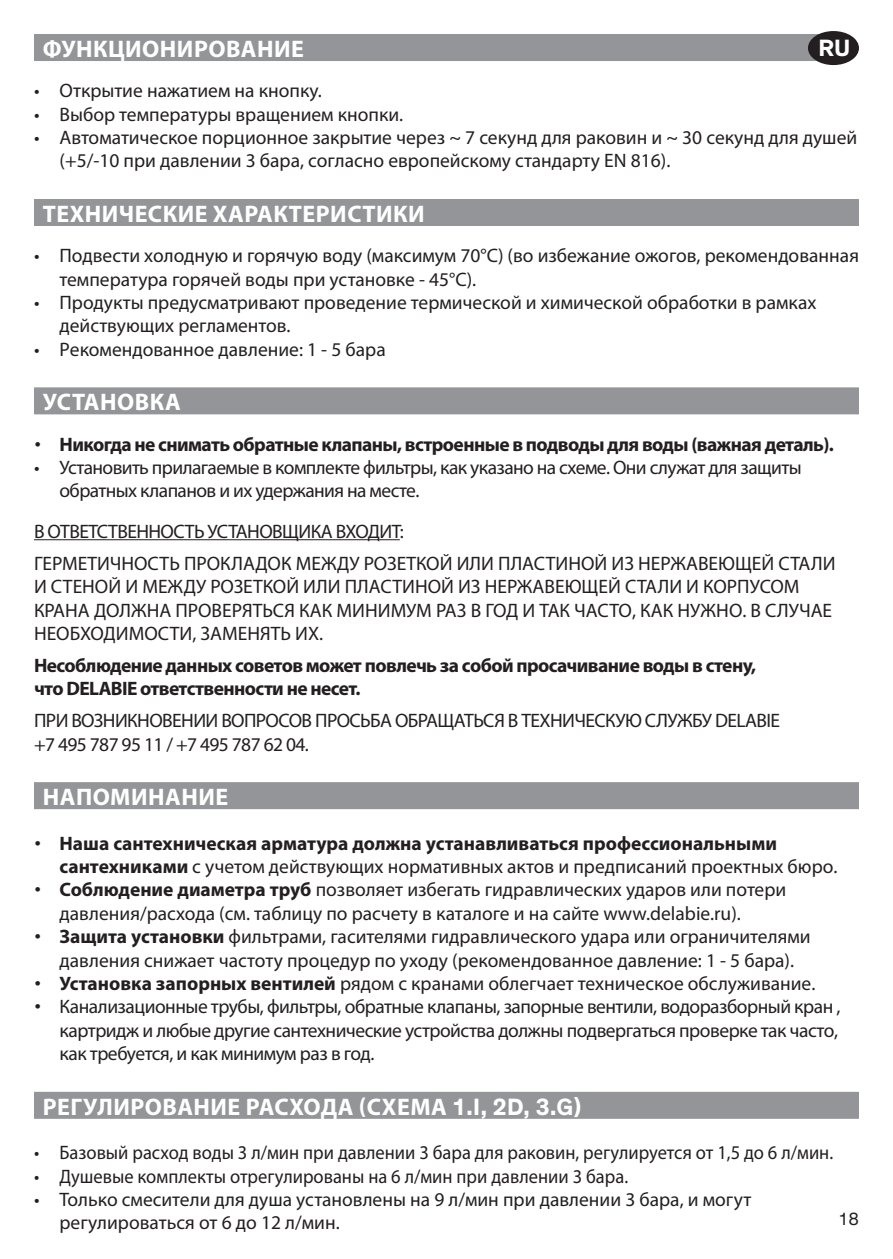
<style>
.page{position:relative;width:893px;height:1259px;background:#fff}
.page>*{position:absolute;margin:0;border:0;box-sizing:border-box;transform-origin:0 0}
.t1{font:700 24px "Myriad Pro";letter-spacing:.02em;color:#fff}
.t2{font:700 24px "Theinhardt";color:#fff}
.t3{font:19.5px/23.4px "Myriad Pro";color:#231f20}
.t4{font:19.5px/23.4px "Myriad Pro";letter-spacing:-.03em;color:#231f20}
.t5{font:19.5px/23.4px "Myriad Pro";letter-spacing:-.025em;color:#231f20}
.t6{font:700 19.5px/23.4px "Myriad Pro";letter-spacing:-.03em;color:#231f20}
.t7{font:700 19.5px/23.4px "Myriad Pro";color:#231f20}
.t8{font:19.5px "Myriad Pro";color:#231f20;scale:.95 1}
.t9{font:18px "Theinhardt";color:#231f20}
.s1{font-family:"Theinhardt";font-weight:300}
.s2{font-weight:400}
.s3{font-weight:700}
.s4{font-family:"Theinhardt"}
</style>
<div class="page">
<div style="left:34px;top:34px;width:808px;height:27px;background:#939598"></div>
<div style="left:34px;top:199px;width:825px;height:27px;background:#939598"></div>
<div style="left:34px;top:387px;width:825px;height:27px;background:#939598"></div>
<hr style="left:34px;top:539px;width:366px;height:1px;background:#231f20">
<div style="left:34px;top:782px;width:825px;height:27px;background:#939598"></div>
<div style="left:34px;top:1091px;width:825px;height:27px;background:#939598"></div>
<div style="left:808px;top:31px;width:51px;height:34px;background:#231f20;border-radius:50%"></div>
<p class="t1" style="left:43px;top:39px;width:263px">ФУНКЦИОНИРОВАНИЕ</p>
<p class="t3" style="left:34px;top:80px;width:289px">• Открытие нажатием на кнопку.</p>
<p class="t3" style="left:34px;top:103px;width:371px">• Выбор температуры вращением кнопки.</p>
<p class="t3" style="left:60px;top:126px;width:799px;text-indent:-26px">• Автоматическое порционное закрытие через ~ 7 секунд для раковин и ~ 30 секунд для душей (+5/-10 при давлении 3 бара, согласно европейскому стандарту EN 816).</p>
<p class="t1" style="left:43px;top:204px;width:384px">ТЕХНИЧЕСКИЕ ХАРАКТЕРИСТИКИ</p>
<p class="t3" style="left:60px;top:245px;width:801px;text-indent:-26px">• Подвести холодную и горячую воду (максимум 70°С) (во избежание ожогов, рекомендованная температура горячей воды при установке - 45°С).</p>
<p class="t3" style="left:60px;top:291px;width:758px;text-indent:-26px">• Продукты предусматривают проведение термической и химической обработки в рамках действующих регламентов.</p>
<p class="t3" style="left:34px;top:338px;width:353px">• Pекомендованное давление: 1 - 5 бара</p>
<p class="t1" style="left:43px;top:393px;width:140px">УСТАНОВКА</p>
<p class="t6" style="left:34px;top:434px;width:801px"><span class="s1">•</span> Никогда не снимать обратные клапаны, встроенные в подводы для воды (важная деталь).</p>
<p class="t4" style="left:60px;top:456px;width:744px;text-indent:-26px">• Установить прилагаемые в комплекте фильтры, как указано на схеме. Они служат для защиты обратных клапанов и их удержания на месте.</p>
<p class="t3" style="left:34px;top:516px;width:803px;line-height:31.8px">В ОТВЕТСТВЕННОСТЬ УСТАНОВЩИКА ВХОДИТ:<br>ГЕРМЕТИЧНОСТЬ ПРОКЛАДОК МЕЖДУ РОЗЕТКОЙ ИЛИ ПЛАСТИНОЙ ИЗ НЕРЖАВЕЮЩЕЙ СТАЛИ</p>
<p class="t3" style="left:34px;top:575px;width:800px">И СТЕНОЙ И МЕЖДУ РОЗЕТКОЙ ИЛИ ПЛАСТИНОЙ ИЗ НЕРЖАВЕЮЩЕЙ СТАЛИ И КОРПУСОМ<br>КРАНА ДОЛЖНА ПРОВЕРЯТЬСЯ КАК МИНИМУМ РАЗ В ГОД И ТАК ЧАСТО, КАК НУЖНО. В СЛУЧАЕ<br>НЕОБХОДИМОСТИ, ЗАМЕНЯТЬ ИХ.</p>
<p class="t6" style="left:34px;top:655px;width:724px">Несоблюдение данных советов может повлечь за собой просачивание воды в стену, что DELABIE ответственности не несет.</p>
<p class="t4" style="left:34px;top:709px;width:748px">ПРИ ВОЗНИКНОВЕНИИ ВОПРОСОВ ПРОСЬБА ОБРАЩАТЬСЯ В ТЕХНИЧЕСКУЮ СЛУЖБУ DELABIE +7 495 787 95 11 / +7 495 787 62 04.</p>
<p class="t1" style="left:43px;top:787px;width:187px">НАПОМИНАНИЕ</p>
<p class="t7" style="left:60px;top:833px;width:779px;text-indent:-26px"><span class="s1">•</span> Наша сантехническая арматура должна устанавливаться профессиональными сантехниками <span class="s2">с учетом действующих нормативных актов и предписаний проектных бюро.</span></p>
<p class="t3" style="left:60px;top:879px;width:728px;text-indent:-26px"><span class="s1">•</span> <span class="s3">Соблюдение диаметра труб</span> позволяет избегать гидравлических ударов или потери давления/расхода (см. таблицу по расчету в каталоге и на сайте www.delabie.ru).</p>
<p class="t3" style="left:34px;top:925px;width:778px;text-align:center"><span class="s1">•</span> <span class="s3">Защита установки</span> фильтрами, гасителями гидравлического удара или ограничителями давления снижает частоту процедур по уходу (рекомендованное давление: 1 - 5 бара).</p>
<p class="t3" style="left:34px;top:972px;width:783px"><span class="s1">•</span> <span class="s3">Установка запорных вентилей</span> рядом с кранами облегчает техническое обслуживание.</p>
<p class="t5" style="left:60px;top:996px;width:782px;text-indent:-26px"><span class="s1">•</span> Канализационные трубы, фильтры, обратные клапаны, запорные вентили, водоразборный кран , картридж и любые другие сантехнические устройства должны подвергаться проверке так часто, как требуется, и как минимум раз в год.</p>
<p class="t1" style="left:43px;top:1097px;width:540px">РЕГУЛИРОВАНИЕ РАСХОДА (СХЕМА <span class="s4">1.I, 2D, 3.G)</span></p>
<p class="t8" style="left:34px;top:1143px;width:843px">• Базовый расход воды 3 л/мин при давлении 3 бара для раковин, регулируется от 1,5 до 6 л/мин.</p>
<p class="t8" style="left:34px;top:1166px;width:627px">• Душевые комплекты отрегулированы на 6 л/мин при давлении 3 бара.</p>
<p class="t3" style="left:60px;top:1188px;width:693px;text-indent:-26px">• Только смесители для душа установлены на 9 л/мин при давлении 3 бара, и могут регулироваться от 6 до 12 л/мин.</p>
<p class="t2" style="left:819px;top:34px;width:33px">RU</p>
<p class="t9" style="left:838px;top:1211px;width:23px">18</p>
</div>
